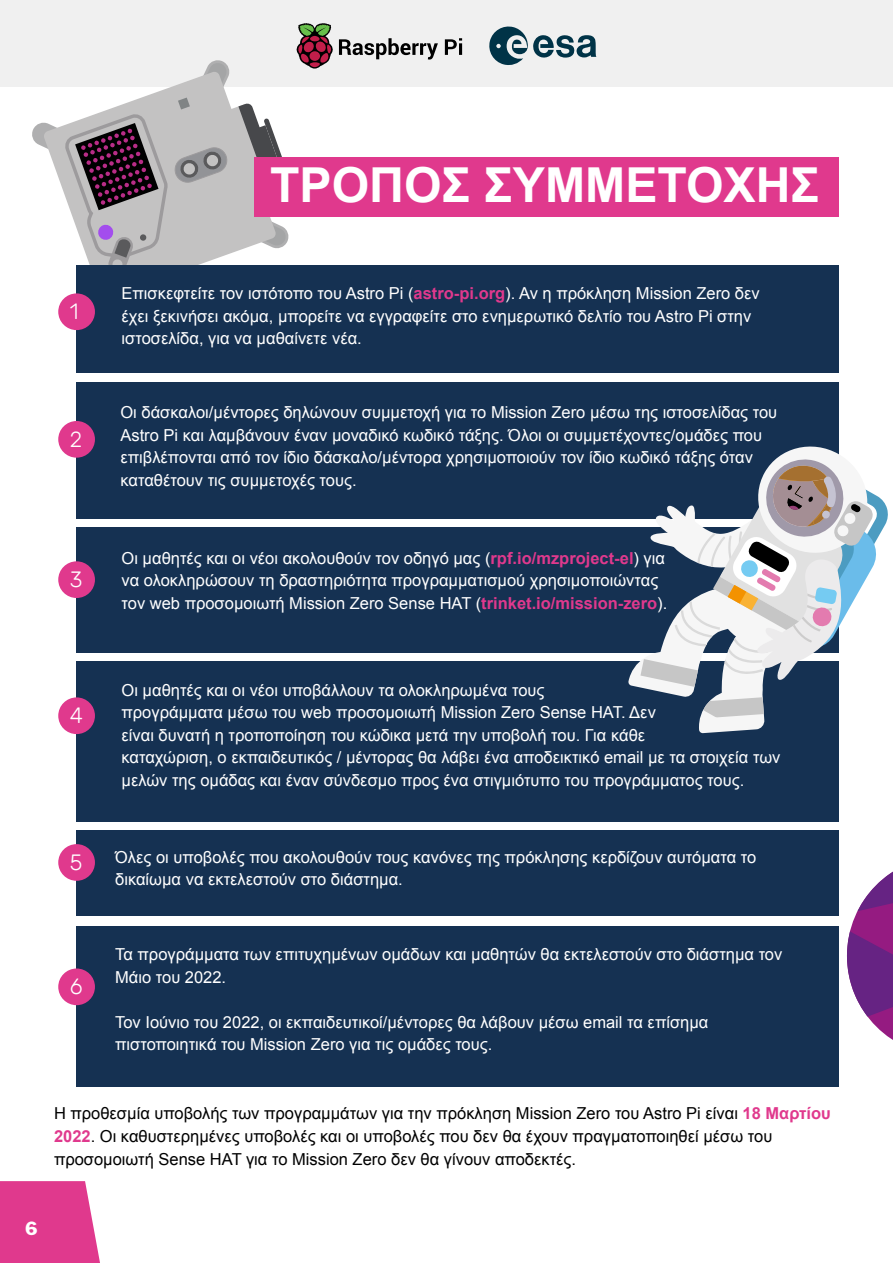
<style>
.page{position:relative;width:893px;height:1263px;background:#fff}
.page>*{position:absolute;margin:0;border:0;box-sizing:border-box;transform-origin:0 0}
.t1{font:700 48.15px "Arial";color:#fff}
.t2{font:300 22.05px "Rubik";color:#fff}
.t3{font:800 18px "Libre Franklin";color:#fff}
.t4{font:16.5px/22.5px "Arial";color:#fff}
.t5{font:16.5px/22.5px "Arial";color:#000}
.s1{font-weight:700;color:#e0398d}
</style>
<div class="page">
<svg style="left:0;top:1181px;width:100px;height:82px;background:#e24795"></svg>
<div style="left:0;top:0;width:893px;height:87px;background:#f0f0f0"></div>
<div style="left:77px;top:926px;width:762px;height:161px;background:#153152"></div>
<div style="left:77px;top:830px;width:762px;height:86px;background:#153152"></div>
<div style="left:77px;top:661px;width:762px;height:160px;background:#153152"></div>
<div style="left:77px;top:527px;width:762px;height:126px;background:#153152"></div>
<div style="left:77px;top:382px;width:762px;height:137px;background:#153152"></div>
<div style="left:77px;top:265px;width:762px;height:108px;background:#153152"></div>
<div style="left:58px;top:968px;width:37px;height:37px;background:#e0398d;border-radius:50%"></div>
<div style="left:254px;top:157px;width:585px;height:60px;background:#e0398d"></div>
<svg style="left:628px;top:446px;width:260px;height:287px"></svg>
<div style="left:58px;top:844px;width:37px;height:37px;background:#e0398d;border-radius:50%"></div>
<div style="left:58px;top:697px;width:37px;height:37px;background:#e0398d;border-radius:50%"></div>
<div style="left:58px;top:561px;width:37px;height:37px;background:#e0398d;border-radius:50%"></div>
<div style="left:58px;top:421px;width:37px;height:37px;background:#e0398d;border-radius:50%"></div>
<div style="left:58px;top:293px;width:37px;height:37px;background:#e0398d;border-radius:50%"></div>
<svg style="left:489px;top:26px;width:107px;height:39px"></svg>
<svg style="left:445px;top:38px;width:17px;height:17px"></svg>
<svg style="left:32px;top:23px;width:406px;height:289px"></svg>
<svg style="left:847px;top:871px;width:46px;height:169px"></svg>
<p class="t1" style="left:270px;top:154px;width:551px">ΤΡΟΠΟΣ ΣΥΜΜΕΤΟΧΗΣ</p>
<p class="t2" style="left:70px;top:299px;width:10px">1</p>
<p class="t2" style="left:70px;top:427px;width:14px">2</p>
<p class="t2" style="left:70px;top:567px;width:14px">3</p>
<p class="t4" style="left:122px;top:282px;width:640px">Επισκεφτείτε τον ιστότοπο του Astro Pi (<span class="s1">astro-pi.org</span>). Αν η πρόκληση Mission Zero δεν έχει ξεκινήσει ακόμα, μπορείτε να εγγραφείτε στο ενημερωτικό δελτίο του Astro Pi στην ιστοσελίδα, για να μαθαίνετε νέα.</p>
<p class="t4" style="left:120px;top:401px;width:658px">Οι δάσκαλοι/μέντορες δηλώνουν συμμετοχή για το Mission Zero μέσω της ιστοσελίδας του Astro Pi και λαμβάνουν έναν μοναδικό κωδικό τάξης. Όλοι οι συμμετέχοντες/ομάδες που επιβλέπονται από τον ίδιο δάσκαλο/μέντορα χρησιμοποιούν τον ίδιο κωδικό τάξης όταν καταθέτουν τις συμμετοχές τους.</p>
<p class="t4" style="left:122px;top:547px;width:545px">Οι μαθητές και οι νέοι ακολουθούν τον οδηγό μας (<span class="s1">rpf.io/mzproject-el</span>) για</p>
<p class="t4" style="left:122px;top:569px;width:538px">να ολοκληρώσουν τη δραστηριότητα προγραμματισμού χρησιμοποιώντας</p>
<p class="t4" style="left:122px;top:592px;width:547px">τον web προσομοιωτή Mission Zero Sense HAT (<span class="s1">trinket.io/mission-zero</span>).</p>
<p class="t2" style="left:70px;top:703px;width:15px">4</p>
<p class="t4" style="left:122px;top:679px;width:424px">Οι μαθητές και οι νέοι υποβάλλουν τα ολοκληρωμένα τους</p>
<p class="t4" style="left:122px;top:701px;width:536px">προγράμματα μέσω του web προσομοιωτή Mission Zero Sense HAT. Δεν</p>
<p class="t4" style="left:122px;top:724px;width:525px">είναι δυνατή η τροποποίηση του κώδικα μετά την υποβολή του. Για κάθε</p>
<p class="t4" style="left:122px;top:746px;width:660px">καταχώριση, ο εκπαιδευτικός / μέντορας θα λάβει ένα αποδεικτικό email με τα στοιχεία των μελών της ομάδας και έναν σύνδεσμο προς ένα στιγμιότυπο του προγράμματος τους.</p>
<p class="t2" style="left:70px;top:850px;width:14px">5</p>
<p class="t4" style="left:115px;top:846px;width:643px">Όλες οι υποβολές που ακολουθούν τους κανόνες της πρόκλησης κερδίζουν αυτόματα το δικαίωμα να εκτελεστούν στο διάστημα.</p>
<p class="t2" style="left:70px;top:974px;width:14px">6</p>
<p class="t4" style="left:115px;top:943px;width:669px">Τα προγράμματα των επιτυχημένων ομάδων και μαθητών θα εκτελεστούν στο διάστημα τον<br>Μάιο του 2022.</p>
<p class="t4" style="left:115px;top:1011px;width:595px">Τον Ιούνιο του 2022, οι εκπαιδευτικοί/μέντορες θα λάβουν μέσω email τα επίσημα πιστοποιητικά του Mission Zero για τις ομάδες τους.</p>
<p class="t5" style="left:54px;top:1102px;width:778px">Η προθεσμία υποβολής των προγραμμάτων για την πρόκληση Mission Zero του Astro Pi είναι <span class="s1">18 Μαρτίου<br>2022</span>. Οι καθυστερημένες υποβολές και οι υποβολές που δεν θα έχουν πραγματοποιηθεί μέσω του προσομοιωτή Sense HAT για το Mission Zero δεν θα γίνουν αποδεκτές.</p>
<p class="t3" style="left:25px;top:1217px;width:14px">6</p>
</div>
